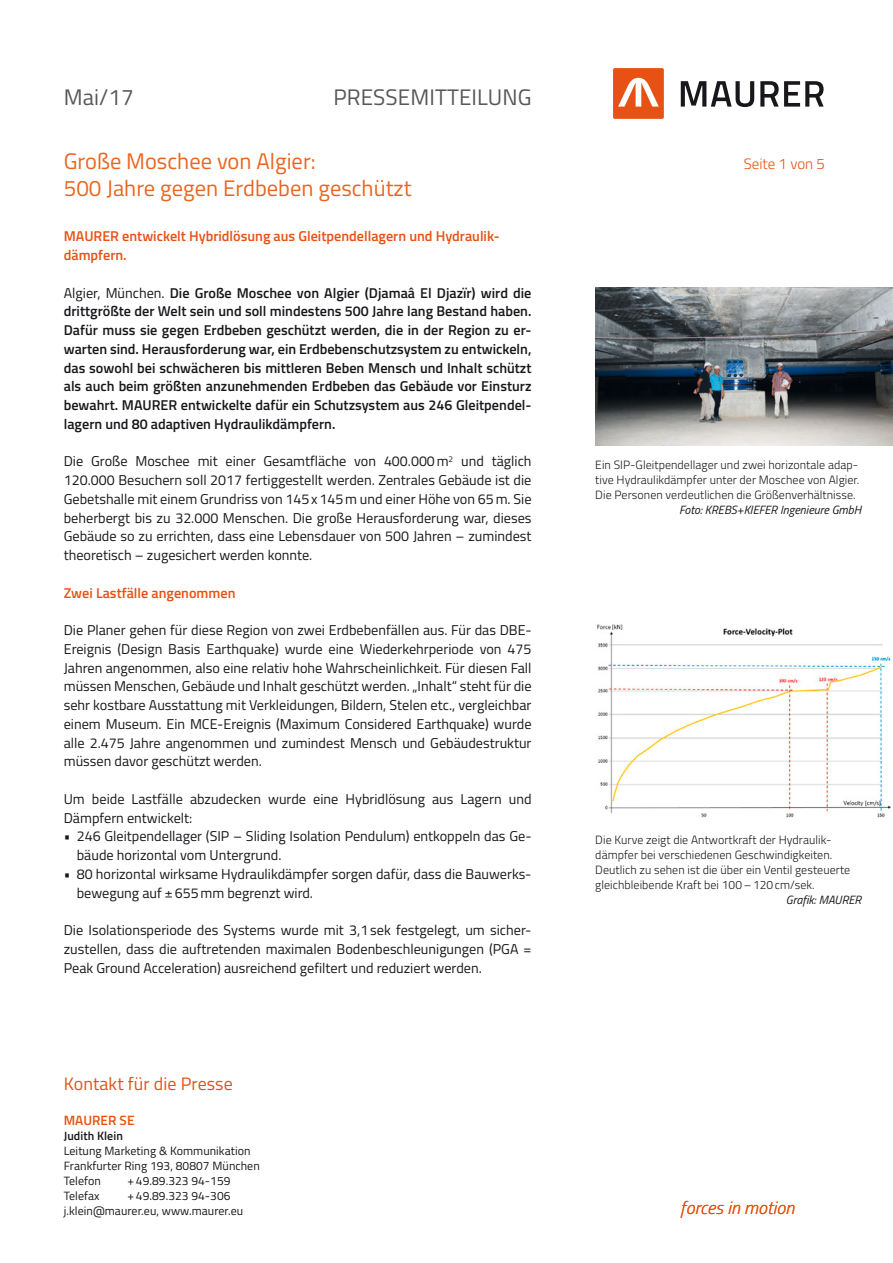
<style>
.page{position:relative;width:893px;height:1263px;background:#fff}
.page>*{position:absolute;margin:0;border:0;box-sizing:border-box;transform-origin:0 0}
.t1{font:22.5px/27px "Titillium";color:#ea6620}
.t2{font:22.5px "Titillium";letter-spacing:.005em;color:#58585a}
.t3{font:18px "Titillium";letter-spacing:.005em;color:#e75113}
.t4{font:italic 300 18px "Titillium";letter-spacing:.005em;color:#e75113}
.t5{font:300 15px "Titillium";color:#e75113}
.t6{font:14.25px/18.8px "Titillium";color:#1a171c;text-align:justify}
.t7{font:600 14.25px/18.8px "Titillium";color:#1a171c;text-align:justify}
.t8{font:600 14.25px/18.8px "Titillium";color:#e75113}
.t9{font:600 13.5px "Titillium";letter-spacing:.005em;color:#e75113}
.t10{font:300 12px/15px "Titillium";letter-spacing:.005em;color:#1a171c}
.t11{font:12px/15px "Titillium";letter-spacing:.005em;color:#1a171c}
.t12{font:italic 12px "Titillium";color:#1a171c}
.t13{font:600 12px "Titillium";letter-spacing:.005em;color:#1a171c}
.s1{font-weight:400}
</style>
<div class="page">
<div style="left:613px;top:68px;width:51px;height:51px;background:#e75113;border-radius:2px"></div>
<svg style="left:681px;top:81px;width:73px;height:26px"></svg>
<svg style="left:760px;top:81px;width:64px;height:26px"></svg>
<svg style="left:618px;top:78px;width:41px;height:29px"></svg>
<img style="left:597px;top:624px;width:294px;height:194px">
<img style="left:595px;top:288px;width:298px;height:157px">
<h1 class="t2" style="left:64px;top:81px;width:72px">Mai/17</h1>
<h1 class="t2" style="left:333px;top:81px;width:200px">PRESSEMITTEILUNG</h1>
<h1 class="t1" style="left:64px;top:146px;width:349px">Große Moschee von Algier:<br>500 Jahre gegen Erdbeben geschützt</h1>
<p class="t8" style="left:64px;top:226px;width:437px">MAURER entwickelt Hybridlösung aus Gleitpendellagern und Hydraulik&shy;dämpfern.</p>
<p class="t7" style="left:64px;top:282px;width:469px"><span class="s1">Algier, München.</span> Die Große Moschee von Algier (Djamaâ El Djazïr) wird die drittgrößte der Welt sein und soll mindestens 500 Jahre lang Bestand haben.<br>Dafür muss sie gegen Erdbeben geschützt werden, die in der Region zu er&shy;warten sind. Herausforderung war, ein Erdbebenschutzsystem zu entwickeln, das sowohl bei schwächeren bis mittleren Beben Mensch und Inhalt schützt als auch beim größten anzunehmenden Erdbeben das Gebäude vor Einsturz bewahrt. MAURER entwickelte dafür ein Schutzsystem aus 246 Gleitpendel&shy;lagern und 80 adaptiven Hydraulikdämpfern.</p>
<p class="t6" style="left:64px;top:451px;width:469px">Die Große Moschee mit einer Gesamtfläche von 400.000m<sup>2</sup> und täglich 120.000 Besuchern soll 2017 fertiggestellt werden. Zentrales Gebäude ist die Gebetshalle mit einem Grundriss von 145x145m und einer Höhe von 65m. Sie beherbergt bis zu 32.000 Menschen. Die große Herausforderung war, dieses Gebäude so zu errichten, dass eine Lebensdauer von 500 Jahren – zumindest theoretisch – zugesichert werden konnte.</p>
<p class="t8" style="left:64px;top:582px;width:173px">Zwei Lastfälle angenommen</p>
<p class="t6" style="left:64px;top:620px;width:469px">Die Planer gehen für diese Region von zwei Erdbebenfällen aus. Für das DBE-Ereignis (Design Basis Earthquake) wurde eine Wiederkehrperiode von 475<br>Jahren angenommen, also eine relativ hohe Wahrscheinlichkeit. Für diesen Fall müssen Menschen, Gebäude und Inhalt geschützt werden. „Inhalt“ steht für die sehr kostbare Ausstattung mit Verkleidungen, Bildern, Stelen etc., vergleichbar einem Museum. Ein MCE-Ereignis (Maximum Considered Earthquake) wurde alle 2.475 Jahre angenommen und zumindest Mensch und Gebäudestruktur müssen davor geschützt werden.</p>
<p class="t6" style="left:64px;top:789px;width:469px">Um beide Lastfälle abzudecken wurde eine Hybridlösung aus Lagern und<br>Dämpfern entwickelt:</p>
<p class="t6" style="left:77px;top:826px;width:456px;text-indent:-13px">• 246 Gleitpendellager (SIP – Sliding Isolation Pendulum) entkoppeln das Ge&shy;bäude horizontal vom Untergrund.</p>
<p class="t6" style="left:77px;top:864px;width:456px;text-indent:-13px">• 80 horizontal wirksame Hydraulikdämpfer sorgen dafür, dass die Bauwerks&shy;bewegung auf ±655mm begrenzt wird.</p>
<p class="t6" style="left:64px;top:920px;width:469px">Die Isolationsperiode des Systems wurde mit 3,1sek festgelegt, um sicher&shy;zustellen, dass die auftretenden maximalen Bodenbeschleunigungen (PGA = Peak Ground Acceleration) ausreichend gefiltert und reduziert werden.</p>
<p class="t3" style="left:64px;top:1070px;width:171px">Kontakt für die Presse</p>
<p class="t9" style="left:64px;top:1109px;width:72px">MAURER SE</p>
<p class="t13" style="left:64px;top:1126px;width:61px">Judith Klein</p>
<p class="t11" style="left:64px;top:1142px;width:198px">Leitung Marketing &amp; Kommunikation<br>Frankfurter Ring 193, 80807 München<br>Telefon</p>
<p class="t11" style="left:128px;top:1172px;width:104px">+49.89.323 94-159</p>
<p class="t11" style="left:64px;top:1187px;width:37px">Telefax</p>
<p class="t11" style="left:64px;top:1187px;width:181px;text-indent:64px">+49.89.323 94-306 j.klein@maurer.eu, www.maurer.eu</p>
<p class="t5" style="left:744px;top:152px;width:83px">Seite 1 von 5</p>
<p class="t10" style="left:595px;top:457px;width:266px;text-align:justify">Ein SIP-Gleitpendellager und zwei horizontale adap&shy;tive Hydraulikdämpfer unter der Moschee von Algier.<br>Die Personen verdeutlichen die Größenverhältnisse.</p>
<p class="t12" style="left:679px;top:501px;width:184px">Foto: KREBS+KIEFER Ingenieure GmbH</p>
<p class="t10" style="left:595px;top:832px;width:256px">Die Kurve zeigt die Antwortkraft der Hydraulik&shy;dämpfer bei verschiedenen Geschwindigkeiten.<br>Deutlich zu sehen ist die über ein Ventil gesteuerte gleichbleibende Kraft bei 100–120cm/sek.</p>
<p class="t12" style="left:786px;top:891px;width:77px">Grafik: MAURER</p>
<p class="t4" style="left:680px;top:1194px;width:115px">forces in motion</p>
</div>
